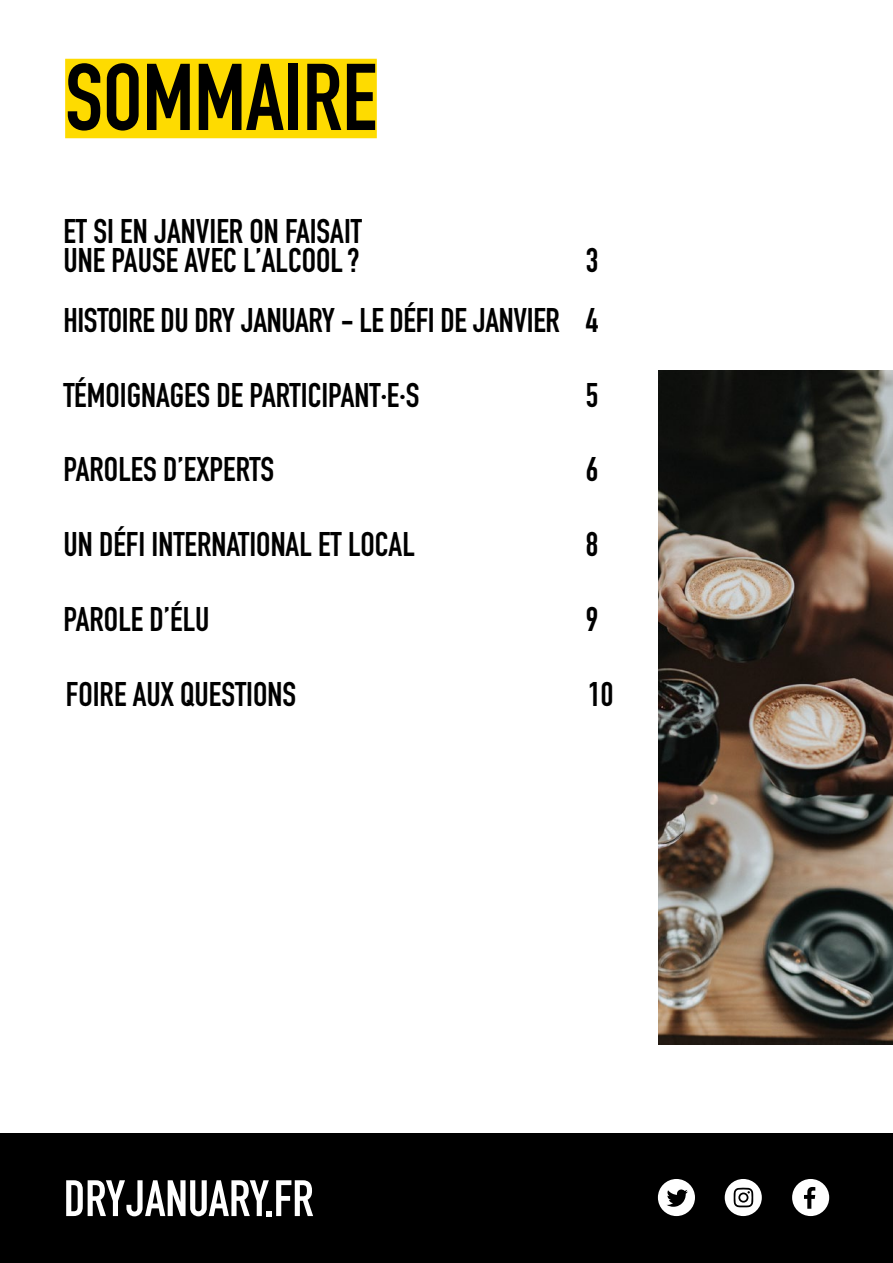
<style>
.page{position:relative;width:893px;height:1263px;background:#fff}
.page>*{position:absolute;margin:0;border:0;box-sizing:border-box;transform-origin:0 0}
.t1{font:700 condensed 93px "Dry";color:#000}
.t2{font:700 condensed 50.25px "Dry";color:#fff}
.t3{font:700 condensed 33.75px/29.5px "Dry";color:#000}
</style>
<div class="page">
<div style="left:0;top:1133px;width:893px;height:130px;background:#000"></div>
<div style="left:65px;top:59px;width:312px;height:79px;background:#fedb00"></div>
<div style="left:792px;top:1179px;width:37px;height:37px;background:#fff;border-radius:50%"></div>
<svg style="left:804px;top:1187px;width:11px;height:22px"></svg>
<div style="left:658px;top:1179px;width:37px;height:37px;background:#fff;border-radius:50%"></div>
<svg style="left:667px;top:1189px;width:21px;height:18px"></svg>
<div style="left:725px;top:1179px;width:37px;height:37px;background:#fff;border-radius:50%"></div>
<svg style="left:733px;top:1187px;width:20px;height:20px"></svg>
<img style="left:658px;top:371px;width:235px;height:673px">
<h1 class="t1" style="left:65px;top:43px;width:313px">SOMMAIRE</h1>
<p class="t3" style="left:63px;top:216px;width:300px">ET SI EN JANVIER ON FAISAIT<br>UNE PAUSE AVEC L’ALCOOL?</p>
<p class="t3" style="left:63px;top:231px;width:536px;line-height:59.8px;text-align:right">3<br>HISTOIRE DU DRY JANUARY - LE DÉFI DE JANVIER 4</p>
<p class="t3" style="left:63px;top:380px;width:357px">TÉMOIGNAGES DE PARTICIPANT·E·S</p>
<p class="t3" style="left:586px;top:380px;width:14px">5</p>
<p class="t3" style="left:63px;top:455px;width:212px">PAROLES D’EXPERTS</p>
<p class="t3" style="left:586px;top:455px;width:14px">6</p>
<p class="t3" style="left:63px;top:530px;width:353px">UN DÉFI INTERNATIONAL ET LOCAL</p>
<p class="t3" style="left:586px;top:530px;width:14px">8</p>
<p class="t3" style="left:63px;top:604px;width:148px">PAROLE D’ÉLU</p>
<p class="t3" style="left:586px;top:604px;width:14px">9</p>
<p class="t3" style="left:66px;top:679px;width:232px">FOIRE AUX QUESTIONS</p>
<p class="t3" style="left:588px;top:679px;width:27px">10</p>
<h2 class="t2" style="left:64px;top:1169px;width:251px">DRYJANUARY.FR</h2>
</div>
